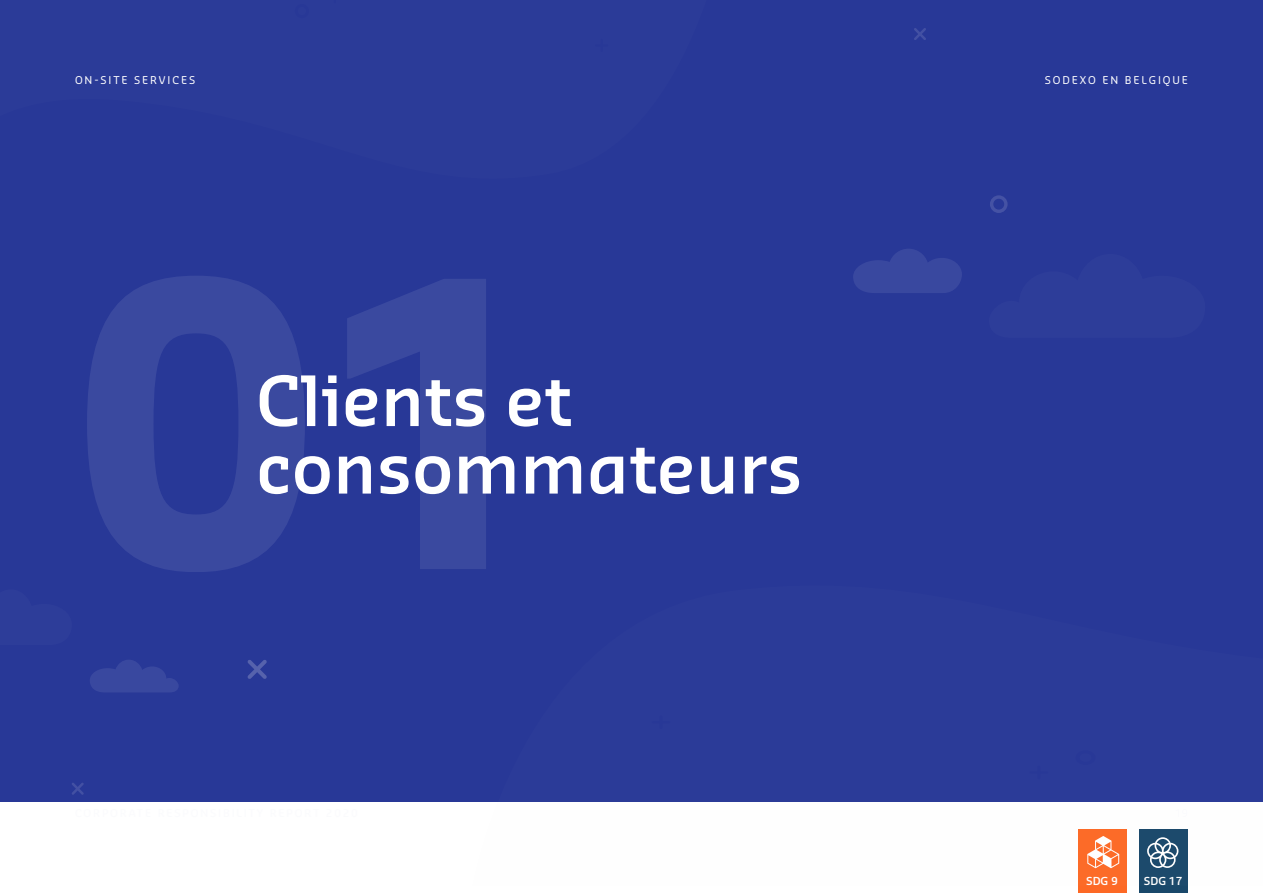
<style>
.page{position:relative;width:1263px;height:893px;background:#fff}
.page>*{position:absolute;margin:0;border:0;box-sizing:border-box;transform-origin:0 0}
.t1{font:700 387px "Sansa Pro";color:#fff}
.t2{font:600 67.5px/67.5px "Sansa Pro";color:#fff}
.t3{font:600 10.8px "Sansa Pro";color:#fff}
.t4{font:10.5px "Sansa Pro";letter-spacing:.18em;color:#fff}
</style>
<div class="page">
<div style="left:0;top:0;width:1263px;height:801px;background:#283897"></div>
<div style="left:1078px;top:829px;width:48px;height:64px;background:#fd6925"></div>
<div style="left:1139px;top:829px;width:48px;height:64px;background:#19486a"></div>
<svg style="left:990px;top:195px;width:17px;height:18px"></svg>
<svg style="left:90px;top:660px;width:89px;height:32px"></svg>
<svg style="left:853px;top:249px;width:109px;height:44px"></svg>
<svg style="left:247px;top:660px;width:20px;height:19px"></svg>
<svg style="left:72px;top:783px;width:12px;height:12px"></svg>
<svg style="left:914px;top:28px;width:12px;height:12px"></svg>
<svg style="left:472px;top:801px;width:791px;height:85px"></svg>
<div style="left:66px;top:802px;width:1143px;height:20px;background:#fff"></div>
<p class="t4" style="left:75px;top:73px;width:122px">ON-SITE SERVICES</p>
<h1 class="t1" style="left:75px;top:170px;width:485px">01</h1>
<h2 class="t2" style="left:256px;top:365px;width:548px">Clients et consommateurs</h2>
<p class="t4" style="left:1045px;top:73px;width:145px">SODEXO EN BELGIQUE</p>
<p class="t3" style="left:1086px;top:874px;width:33px">SDG 9</p>
<p class="t3" style="left:1144px;top:874px;width:40px">SDG 17</p>
</div>
